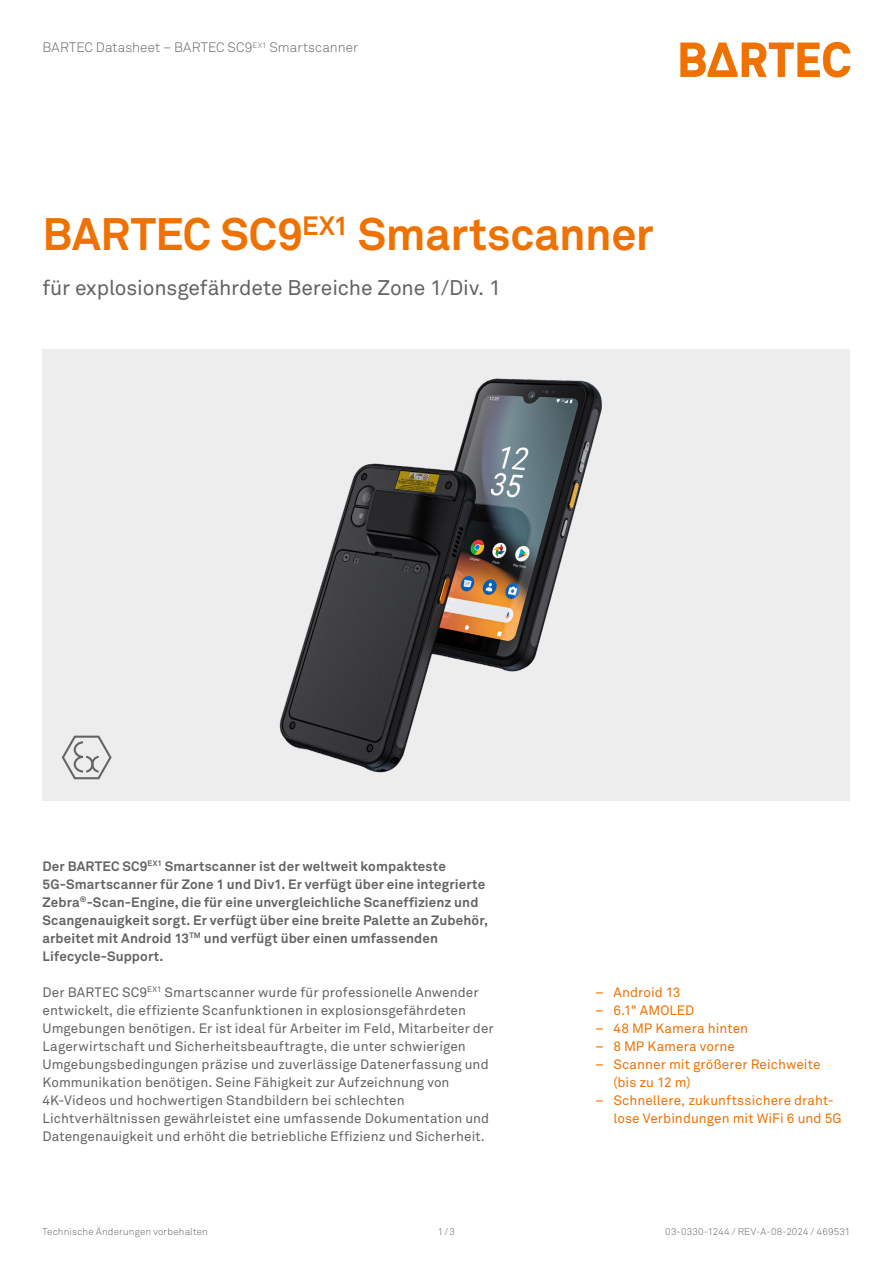
<style>
.page{position:relative;width:893px;height:1263px;background:#fff}
.page>*{position:absolute;margin:0;border:0;box-sizing:border-box;transform-origin:0 0}
._01_Productname_30{font:700 45px "Akkurat Pro";letter-spacing:-.005em;color:#ef7100}
._02_Subheadline_14{font:21px "Akkurat Pro";letter-spacing:-.01em;color:#636366}
._03_Copy_9{font:13.5px/18px "Akkurat Pro";letter-spacing:.005em;color:#636366}
._03_Copy_9-2{font:700 13.5px/18px "Akkurat Pro";letter-spacing:.01em;color:#636366}
.t1{font:13.5px/18px "Akkurat Pro";letter-spacing:.01em;color:#ef7100}
.t2{font:300 13.5px "Akkurat Pro";letter-spacing:.01em;color:#636366}
.t3{font:300 9.75px "Akkurat Pro";letter-spacing:.015em;color:#636366}
</style>
<div class="page">
<svg style="left:680px;top:42px;width:170px;height:36px"></svg>
<img style="left:43px;top:349px;width:807px;height:451px">
<svg style="left:62px;top:736px;width:50px;height:43px;background:#cfcfd1"></svg>
<p class="t2" style="left:43px;top:39px;width:317px">BARTEC Datasheet – BARTEC SC9<sup>EX1</sup> Smartscanner</p>
<p class="_01_Productname_30" style="left:43px;top:206px;width:613px">BARTEC SC9<sup>EX1</sup> Smartscanner</p>
<p class="_02_Subheadline_14" style="left:43px;top:275px;width:460px">für explosionsgefährdete Bereiche Zone 1/Div. 1</p>
<p class="_03_Copy_9-2" style="left:43px;top:857px;width:447px">Der BARTEC SC9<sup>EX1</sup> Smartscanner ist der weltweit kompakteste 5G-Smartscanner für Zone 1 und Div1. Er verfügt über eine integrierte Zebra<sup>®</sup>-Scan-Engine, die für eine unvergleichliche Scaneffizienz und Scangenauigkeit sorgt. Er verfügt über eine breite Palette an Zubehör, arbeitet mit Android 13<sup>TM</sup> und verfügt über einen umfassenden Lifecycle-Support.</p>
<p class="_03_Copy_9" style="left:43px;top:983px;width:453px">Der BARTEC SC9<sup>EX1</sup> Smartscanner wurde für professionelle Anwender entwickelt, die effiziente Scanfunktionen in explosionsgefährdeten Umgebungen benötigen. Er ist ideal für Arbeiter im Feld, Mitarbeiter der Lagerwirtschaft und Sicherheitsbeauftragte, die unter schwierigen Umgebungsbedingungen präzise und zuverlässige Datenerfassung und Kommunikation benötigen. Seine Fähigkeit zur Aufzeichnung von 4K-Videos und hochwertigen Standbildern bei schlechten Lichtverhältnissen gewährleistet eine umfassende Dokumentation und Datengenauigkeit und erhöht die betriebliche Effizienz und Sicherheit.</p>
<p class="t1" style="left:595px;top:983px;width:87px">– Android 13</p>
<p class="t1" style="left:595px;top:1001px;width:101px">– 6.1" AMOLED</p>
<p class="t1" style="left:595px;top:1019px;width:154px">– 48 MP Kamera hinten</p>
<p class="t1" style="left:595px;top:1037px;width:141px">– 8 MP Kamera vorne</p>
<p class="t1" style="left:613px;top:1055px;width:209px;text-indent:-18px">– Scanner mit größerer Reichweite (bis zu 12 m)</p>
<p class="t1" style="left:613px;top:1091px;width:230px;text-indent:-18px">– Schnellere, zukunftssichere draht&shy;lose Verbindungen mit WiFi 6 und 5G</p>
<p class="t3" style="left:43px;top:1226px;width:167px">Technische Änderungen vorbehalten</p>
<p class="t3" style="left:665px;top:1226px;width:187px">03-0330-1244 / REV-A-08-2024 / 469531</p>
<p class="t3" style="left:438px;top:1226px;width:19px">1/3</p>
</div>
